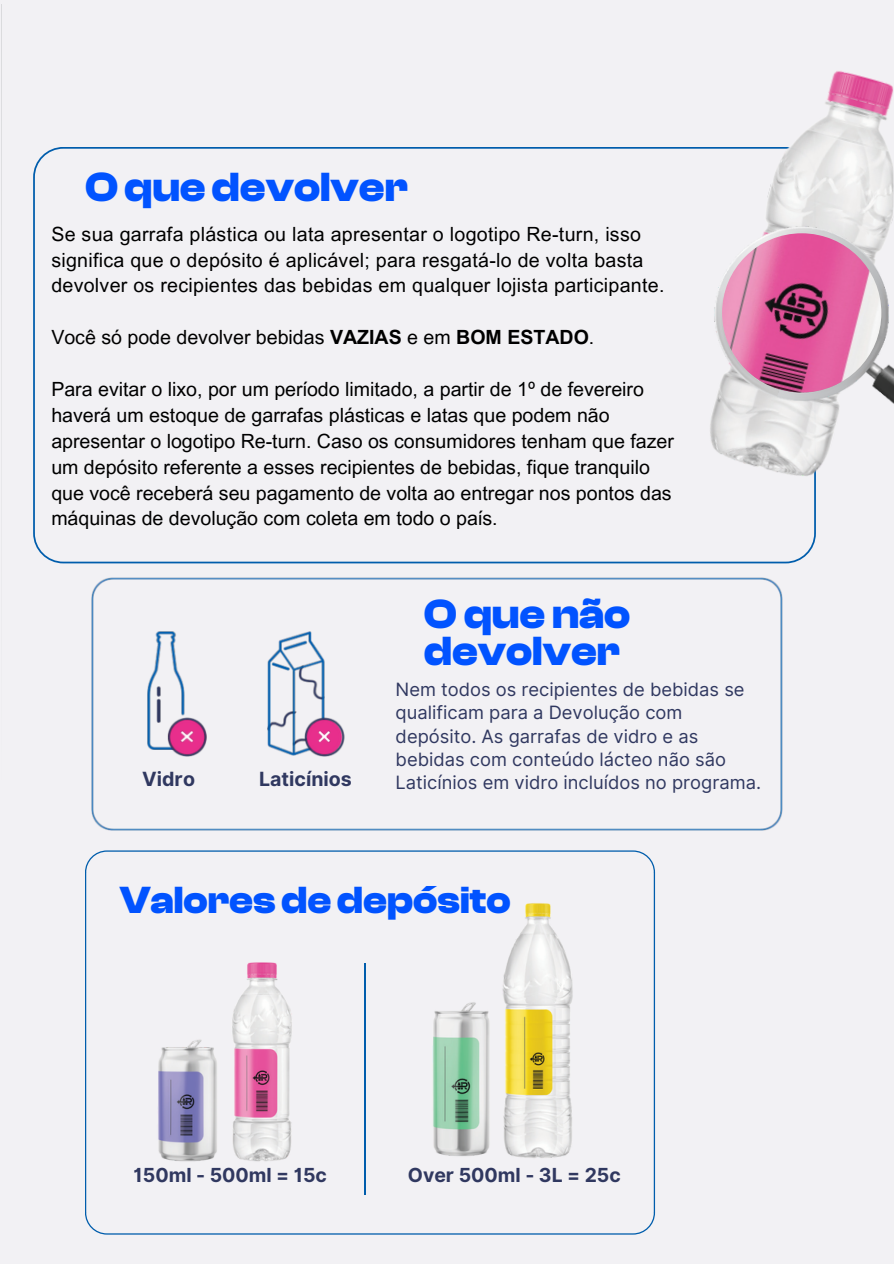
<style>
.page{position:relative;width:894px;height:1264px;background:#fff}
.page>*{position:absolute;margin:0;border:0;box-sizing:border-box;transform-origin:0 0}
.t1{font:700 42.15px/37.2px "Clash Display";color:#0153ff}
.t2{font:700 39.15px "Clash Display";color:#0153ff}
.t3{font:19.5px/25.8px "Arial MT Pro";color:#000}
.t4{font:700 19.5px "Inter";color:#303860}
.t5{font:700 19.35px "Inter";color:#303860}
.t6{font:18.3px/23.2px "Inter";color:#303860}
.s1{font-weight:700}
</style>
<div class="page">
<div style="left:0;top:0;width:893px;height:1263px;background:#f2f1f4"></div>
<img style="left:92px;top:577px;width:690px;height:253px">
<img style="left:267px;top:631px;width:57px;height:125px">
<img style="left:147px;top:631px;width:37px;height:118px">
<img style="left:156px;top:698px;width:4px;height:24px">
<svg style="left:156px;top:686px;width:4px;height:10px"></svg>
<img style="left:167px;top:717px;width:40px;height:39px">
<svg style="left:181px;top:730px;width:12px;height:12px"></svg>
<img style="left:304px;top:717px;width:40px;height:39px">
<svg style="left:318px;top:730px;width:12px;height:12px"></svg>
<svg style="left:85px;top:850px;width:571px;height:385px"></svg>
<img style="left:672px;top:71px;width:221px;height:446px">
<img style="left:707px;top:219px;width:185px;height:261px">
<img style="left:721px;top:233px;width:160px;height:159px">
<svg style="left:1px;top:4px;width:1px;height:450px"></svg>
<h1 class="t1" style="left:85px;top:169px;width:324px">Oquedevolver</h1>
<h1 class="t3" style="left:51px;top:223px;width:614px">Se sua garrafa plástica ou lata apresentar o logotipo Re-turn, isso significa que o depósito é aplicável; para resgatá-lo de volta basta devolver os recipientes das bebidas em qualquer lojista participante.</h1>
<p class="t3" style="left:51px;top:327px;width:544px">Você só pode devolver bebidas <span class="s1">VAZIAS</span> e em <span class="s1">BOM ESTADO</span>.</p>
<p class="t3" style="left:51px;top:378px;width:624px">Para evitar o lixo, por um período limitado, a partir de 1º de fevereiro haverá um estoque de garrafas plásticas e latas que podem não apresentar o logotipo Re-turn. Caso os consumidores tenham que fazer um depósito referente a esses recipientes de bebidas, fique tranquilo que você receberá seu pagamento de volta ao entregar nos pontos das máquinas de devolução com coleta em todo o país.</p>
<p class="t4" style="left:142px;top:767px;width:54px">Vidro</p>
<p class="t4" style="left:259px;top:766px;width:94px">Laticínios</p>
<p class="t1" style="left:423px;top:596px;width:208px">O que não devolver</p>
<p class="t6" style="left:395px;top:678px;width:367px">Nem todos os recipientes de bebidas se qualificam para a Devolução com depósito. As garrafas de vidro e as bebidas com conteúdo lácteo não são Laticínios em vidro incluídos no programa.</p>
<p class="t2" style="left:120px;top:878px;width:392px">Valoresdedepósito</p>
<p class="t5" style="left:134px;top:1163px;width:195px">150ml - 500ml = 15c</p>
<h2 class="t5" style="left:408px;top:1163px;width:214px">Over 500ml - 3L = 25c</h2>
</div>
